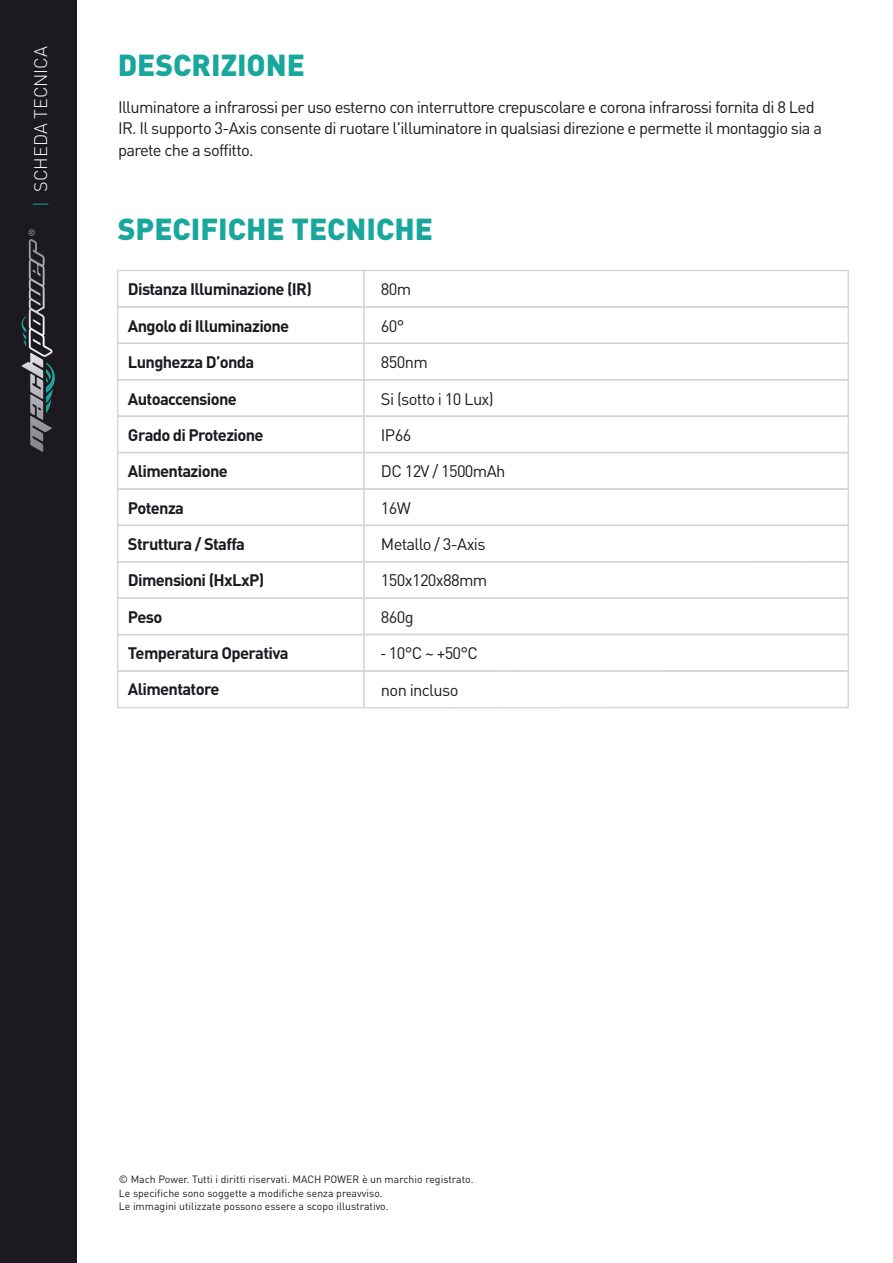
<style>
.page{position:relative;width:893px;height:1263px;background:#fff}
.page>*{position:absolute;margin:0;border:0;box-sizing:border-box;transform-origin:0 0}
.t1{font:900 30px "DIN";color:#19a79d}
.t2{font:300 18px "DIN";color:#fff}
.t3{font:16.5px/21.3px "DIN";letter-spacing:-.04em;color:#1d1a20}
.t4{font:700 16.5px "DIN";letter-spacing:-.04em;color:#1d1a20}
.t5{font:10.5px/13.6px "DIN";color:#1d1a20}
.s1{color:#1da69b}
.s2{font-family:"Myriad Pro"}
</style>
<div class="page">
<div style="left:0;top:0;width:76px;height:1263px;background:#1c1a20"></div>
<svg style="left:46px;top:363px;width:9px;height:50px"></svg>
<svg style="left:22px;top:229px;width:31px;height:128px"></svg>
<div style="left:117px;top:379px;width:247px;height:38px;border:1px solid #d3d5d7"></div>
<div style="left:117px;top:415px;width:247px;height:38px;border:1px solid #d3d5d7"></div>
<div style="left:117px;top:306px;width:247px;height:38px;border:1px solid #d3d5d7"></div>
<div style="left:117px;top:343px;width:247px;height:37px;border:1px solid #d3d5d7"></div>
<div style="left:117px;top:452px;width:247px;height:38px;border:1px solid #d3d5d7"></div>
<div style="left:117px;top:525px;width:247px;height:37px;border:1px solid #d3d5d7"></div>
<div style="left:117px;top:561px;width:247px;height:38px;border:1px solid #d3d5d7"></div>
<div style="left:117px;top:488px;width:247px;height:38px;border:1px solid #d3d5d7"></div>
<div style="left:117px;top:597px;width:247px;height:38px;border:1px solid #d3d5d7"></div>
<div style="left:117px;top:634px;width:247px;height:38px;border:1px solid #d3d5d7"></div>
<div style="left:363px;top:379px;width:486px;height:38px;border:1px solid #d3d5d7"></div>
<div style="left:363px;top:415px;width:486px;height:38px;border:1px solid #d3d5d7"></div>
<div style="left:363px;top:306px;width:486px;height:38px;border:1px solid #d3d5d7"></div>
<div style="left:117px;top:270px;width:247px;height:38px;border:1px solid #d3d5d7"></div>
<div style="left:363px;top:270px;width:486px;height:38px;border:1px solid #d3d5d7"></div>
<div style="left:363px;top:343px;width:486px;height:37px;border:1px solid #d3d5d7"></div>
<div style="left:363px;top:452px;width:486px;height:38px;border:1px solid #d3d5d7"></div>
<div style="left:363px;top:488px;width:486px;height:38px;border:1px solid #d3d5d7"></div>
<div style="left:363px;top:525px;width:486px;height:38px;border:1px solid #d3d5d7"></div>
<div style="left:363px;top:561px;width:486px;height:38px;border:1px solid #d3d5d7"></div>
<div style="left:363px;top:597px;width:486px;height:38px;border:1px solid #d3d5d7"></div>
<div style="left:363px;top:634px;width:486px;height:38px;border:1px solid #d3d5d7"></div>
<div style="left:117px;top:670px;width:247px;height:38px;border:1px solid #d3d5d7"></div>
<div style="left:363px;top:670px;width:486px;height:38px;border:1px solid #d3d5d7"></div>
<p class="t2" style="left:30px;top:207px;width:162px;rotate:-90deg"><span class="s1">|</span> SCHEDA TECNICA</p>
<h1 class="t1" style="left:118px;top:46px;width:189px">DESCRIZIONE</h1>
<p class="t3" style="left:118px;top:96px;width:706px">Illuminatore a infrarossi per uso esterno con interruttore crepuscolare e corona infrarossi fornita di 8 Led<br>IR. Il supporto 3-Axis consente di ruotare l'illuminatore in qualsiasi direzione e permette il montaggio sia a parete che a soffitto.</p>
<h1 class="t1" style="left:118px;top:209px;width:317px">SPECIFICHE TECNICHE</h1>
<p class="t4" style="left:128px;top:279px;width:185px">Distanza Illuminazione (IR)</p>
<p class="t4" style="left:128px;top:315px;width:163px">Angolo di Illuminazione</p>
<p class="t4" style="left:128px;top:351px;width:128px">Lunghezza D’onda</p>
<p class="t4" style="left:128px;top:388px;width:110px">Autoaccensione</p>
<p class="t4" style="left:128px;top:424px;width:137px">Grado di Protezione</p>
<p class="t4" style="left:128px;top:460px;width:101px">Alimentazione</p>
<p class="t4" style="left:128px;top:497px;width:58px">Potenza</p>
<p class="t4" style="left:128px;top:533px;width:118px">Struttura / Staffa</p>
<p class="t4" style="left:128px;top:570px;width:138px">Dimensioni (HxLxP)</p>
<p class="t4" style="left:128px;top:606px;width:36px">Peso</p>
<p class="t4" style="left:128px;top:642px;width:162px">Temperatura Operativa</p>
<p class="t4" style="left:128px;top:679px;width:93px">Alimentatore</p>
<p class="t3" style="left:381px;top:279px;width:32px">80m</p>
<p class="t3" style="left:381px;top:315px;width:25px">60°</p>
<p class="t3" style="left:381px;top:351px;width:48px">850nm</p>
<p class="t3" style="left:381px;top:388px;width:114px">Si (sotto i 10 Lux)</p>
<p class="t3" style="left:381px;top:424px;width:32px">IP66</p>
<p class="t3" style="left:381px;top:460px;width:126px">DC 12V / 1500mAh</p>
<p class="t3" style="left:381px;top:497px;width:31px">16W</p>
<p class="t3" style="left:381px;top:533px;width:106px">Metallo / 3-Axis</p>
<p class="t3" style="left:381px;top:569px;width:108px">150x120x88mm</p>
<p class="t3" style="left:381px;top:606px;width:34px">860g</p>
<p class="t3" style="left:381px;top:642px;width:99px"><span class="s2">‐</span> 10°C ~ +50°C</p>
<p class="t3" style="left:381px;top:679px;width:79px">non incluso</p>
<p class="t5" style="left:119px;top:1172px;width:356px">© Mach Power. Tutti i diritti riservati. MACH POWER è un marchio registrato.<br>Le specifiche sono soggette a modifiche senza preavviso.<br>Le immagini utilizzate possono essere a scopo illustrativo.</p>
</div>
